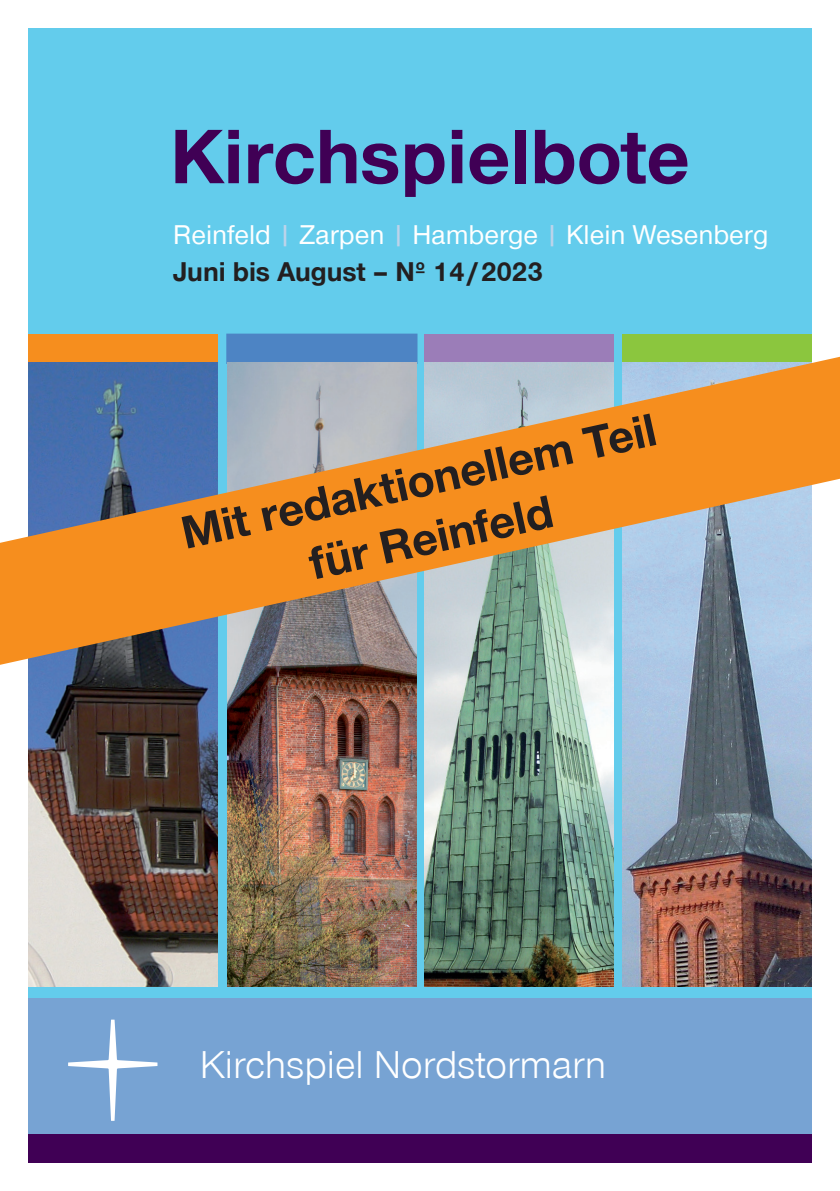
<style>
.page{position:relative;width:840px;height:1191px;background:#fff}
.page>*{position:absolute;margin:0;border:0;box-sizing:border-box;transform-origin:0 0}
.t1{font:700 80px "Nordkirchen Font";color:#400055}
.t2{font:700 48px/57.8px "Nordkirchen Font";color:#231f20;text-align:center}
.t3{font:40px "Nordkirchen Font";color:#fff}
.t4{font:500 28px/37.8px "Nordkirchen Font";color:#fff}
.s1{font-size:25.2px;color:#bed4ea}
.s2{font-weight:700;color:#231f20}
</style>
<div class="page">
<div style="left:28px;top:28px;width:783px;height:970px;background:#63ccec"></div>
<div style="left:28px;top:998px;width:783px;height:136px;background:#77a3d3"></div>
<div style="left:28px;top:334px;width:189px;height:29px;background:#f68e1e"></div>
<img style="left:28px;top:665px;width:189px;height:321px">
<div style="left:226px;top:333px;width:191px;height:31px;background:#4d84c4;border:2px solid #4d84c4"></div>
<img style="left:227px;top:665px;width:189px;height:321px">
<div style="left:622px;top:334px;width:189px;height:29px;background:#8bc63e"></div>
<img style="left:622px;top:665px;width:189px;height:321px">
<div style="left:424px;top:334px;width:189px;height:29px;background:#9b7db8"></div>
<img style="left:424px;top:665px;width:189px;height:321px">
<svg style="left:68px;top:1019px;width:89px;height:101px"></svg>
<div style="left:28px;top:1134px;width:783px;height:28px;background:#400055"></div>
<svg style="left:0;top:357px;width:839px;height:308px;background:#bb9f7f"></svg>
<h1 class="t1" style="left:170px;top:109px;width:520px">Kirchspielbote</h1>
<p class="t4" style="left:173px;top:215px;width:596px">Reinfeld <span class="s1">|</span> Zarpen <span class="s1">|</span> Hamberge <span class="s1">|</span> Klein Wesenberg<br><span class="s2">Juni bis August – Nº 14/2023</span></p>
<h2 class="t2" style="left:176px;top:507px;width:486px;rotate:-13deg">Mit redaktionellem Teil für Reinfeld</h2>
<h3 class="t3" style="left:200px;top:1042px;width:408px">Kirchspiel Nordstormarn</h3>
</div>
